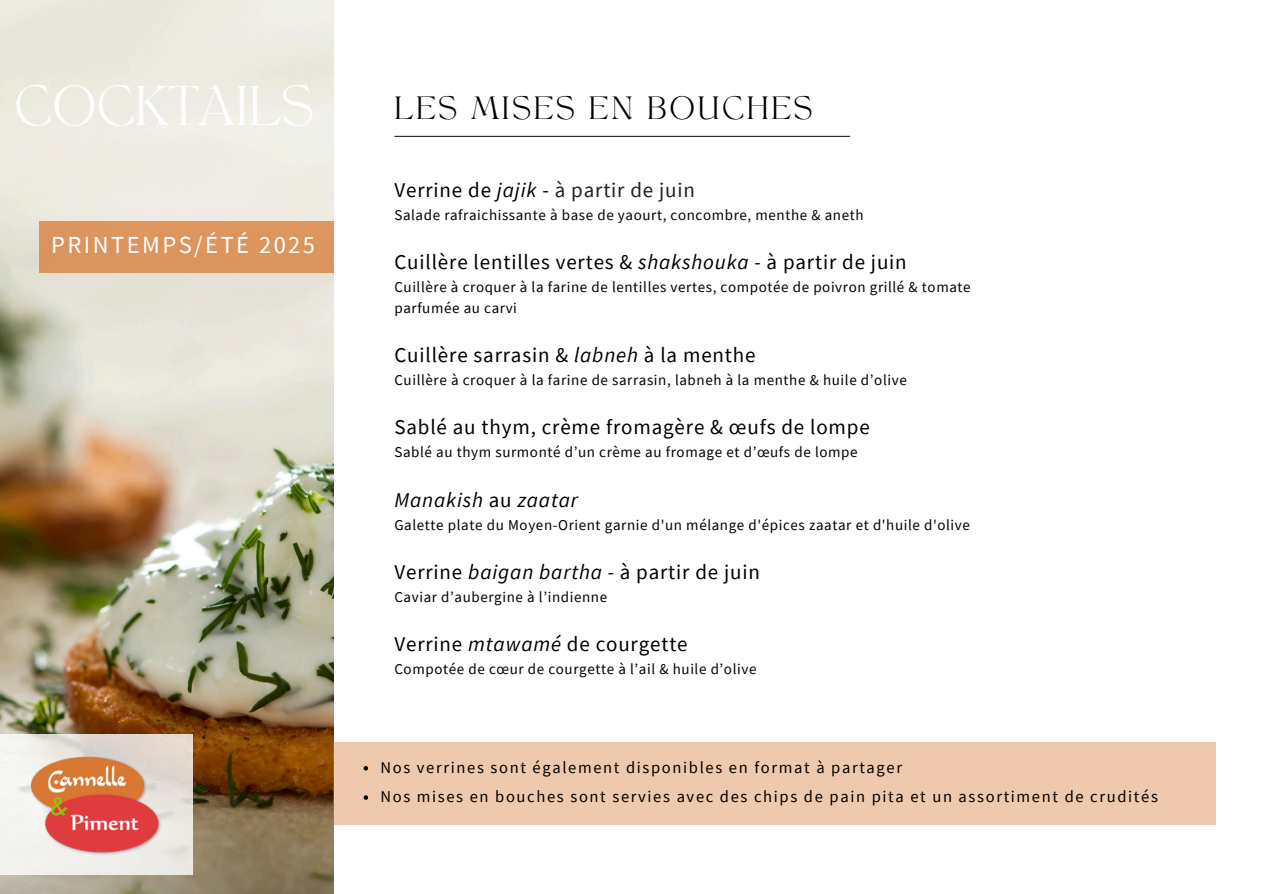
<style>
.page{position:relative;width:1264px;height:894px;background:#fff}
.page>*{position:absolute;margin:0;border:0;box-sizing:border-box;transform-origin:0 0}
.t1{font:39px "TANAEGEAN";color:#fff}
.t2{font:24.45px "Source Sans Pro";letter-spacing:.1em;color:#fff}
.t3{font:22.5px "TANAEGEAN";letter-spacing:.12em;color:#000}
.t4{font:21px "Source Sans Pro";letter-spacing:.04em;color:#000}
.t5{font:21px "Source Sans Pro";letter-spacing:.04em;color:#202020}
.t6{font:italic 21px "Source Sans Pro";letter-spacing:.04em;color:#000}
.t7{font:16.5px "Source Sans Pro";letter-spacing:.1em;color:#000}
.t8{font:15px/21px "Source Sans Pro";letter-spacing:.04em;color:#000}
.s1{color:#000}
.s2{font-style:italic;color:#000}
.s3{font-style:italic}
.s4{font-style:normal}
</style>
<div class="page">
<img style="left:0;top:0;width:334px;height:893px">
<svg style="left:0;top:734px;width:193px;height:140px"></svg>
<img style="left:32px;top:731px;width:129px;height:146px">
<div style="left:40px;top:221px;width:294px;height:51px;background:#dd955e"></div>
<hr style="left:394px;top:136px;width:456px;height:1px;background:#262728">
<div style="left:334px;top:741px;width:881px;height:83px;background:#efc9ad"></div>
<svg style="left:363px;top:766px;width:5px;height:4px"></svg>
<svg style="left:363px;top:795px;width:5px;height:4px"></svg>
<p class="t1" style="left:14px;top:84px;width:301px">COCKTAILS</p>
<p class="t3" style="left:394px;top:95px;width:419px">LES MISES EN BOUCHES</p>
<p class="t2" style="left:51px;top:229px;width:265px">PRINTEMPS/ÉTÉ 2025</p>
<h2 class="t5" style="left:394px;top:176px;width:302px"><span class="s1">Verrine de</span> <span class="s2">jajik</span> <span class="s1">-</span> à partir de juin</h2>
<p class="t8" style="left:394px;top:204px;width:470px">Salade rafraichissante à base de yaourt, concombre, menthe &amp; aneth</p>
<p class="t4" style="left:394px;top:248px;width:514px">Cuillère lentilles vertes &amp; <span class="s3">shakshouka -</span> à partir de juin</p>
<p class="t8" style="left:394px;top:276px;width:577px">Cuillère à croquer à la farine de lentilles vertes, compotée de poivron grillé &amp; tomate parfumée au carvi</p>
<p class="t4" style="left:394px;top:341px;width:362px">Cuillère sarrasin &amp; <span class="s3">labneh</span> à la menthe</p>
<p class="t8" style="left:394px;top:369px;width:514px">Cuillère à croquer à la farine de sarrasin, labneh à la menthe &amp; huile d’olive</p>
<p class="t4" style="left:394px;top:413px;width:477px">Sablé au thym, crème fromagère &amp; œufs de lompe</p>
<p class="t8" style="left:394px;top:441px;width:464px">Sablé au thym surmonté d’un crème au fromage et d’œufs de lompe</p>
<p class="t6" style="left:394px;top:485px;width:185px">Manakish <span class="s4">au</span> zaatar</p>
<p class="t8" style="left:394px;top:513px;width:577px">Galette plate du Moyen-Orient garnie d'un mélange d'épices zaatar et d'huile d'olive</p>
<p class="t4" style="left:394px;top:557px;width:367px">Verrine <span class="s3">baigan bartha -</span> à partir de juin</p>
<p class="t8" style="left:394px;top:585px;width:214px">Caviar d’aubergine à l’indienne</p>
<p class="t4" style="left:394px;top:630px;width:295px">Verrine <span class="s3">mtawamé</span> de courgette</p>
<p class="t8" style="left:394px;top:657px;width:363px">Compotée de cœur de courgette à l’ail &amp; huile d’olive</p>
<p class="t7" style="left:380px;top:756px;width:523px">Nos verrines sont également disponibles en format à partager</p>
<h2 class="t7" style="left:380px;top:785px;width:779px">Nos mises en bouches sont servies avec des chips de pain pita et un assortiment de crudités</h2>
</div>
